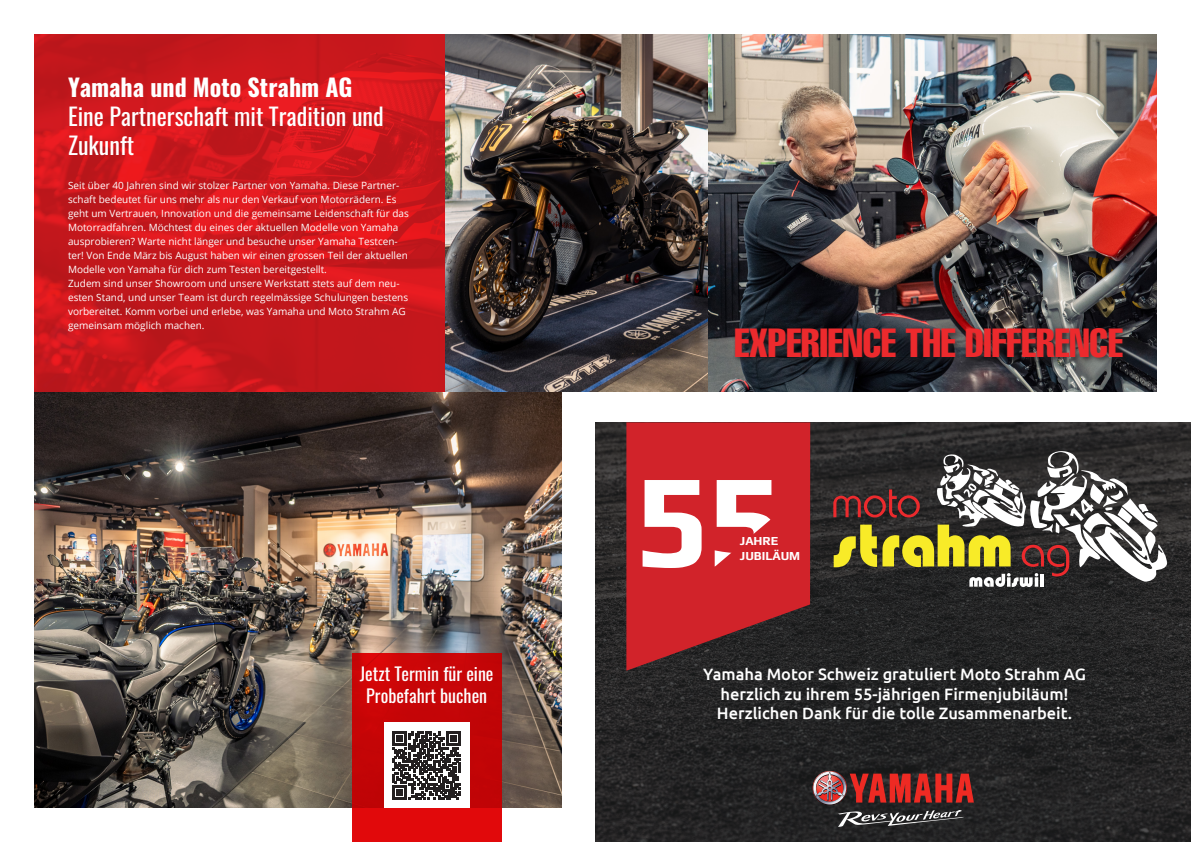
<style>
.page{position:relative;width:1191px;height:842px;background:#fff}
.page>*{position:absolute;margin:0;border:0;box-sizing:border-box;transform-origin:0 0}
.t1{font:700 133.5px "Play";color:#fff}
.t2{font:extra-condensed 40px "Helvetica";color:#ec2a2d}
.t3{font:24px/28.8px "Oswald";color:#fff}
.t4{font:700 24px "Oswald";color:#fff}
.t5{font:18px/21.6px "Oswald";color:#fff;text-align:center}
.t6{font:500 16.4px/19.7px "Ubuntu";color:#fff;text-align:center}
.t7{font:700 12.3px/14.8px "Play";color:#fff}
.t8{font:10px/14px "Open Sans";color:#fff}
</style>
<div class="page">
<img style="left:34px;top:391px;width:527px;height:417px">
<img style="left:445px;top:34px;width:712px;height:357px">
<svg style="left:34px;top:34px;width:411px;height:357px;background:#cb171c"></svg>
<svg style="left:351px;top:653px;width:150px;height:189px;background:#ca0c0d"></svg>
<div style="left:384px;top:723px;width:85px;height:85px;background:#fff"></div>
<svg style="left:392px;top:731px;width:69px;height:69px"></svg>
<div style="left:732px;top:325px;width:397px;height:40px;background:#231f20;opacity:.75"></div>
<img style="left:595px;top:422px;width:596px;height:420px">
<svg style="left:626px;top:422px;width:184px;height:249px;background:#b42329"></svg>
<div style="left:710px;top:510px;width:97px;height:90px;background:#d1232a"></div>
<svg style="left:833px;top:450px;width:334px;height:137px;background:#686150"></svg>
<svg style="left:812px;top:771px;width:162px;height:56px;background:#6d3838"></svg>
<p class="t4" style="left:68px;top:75px;width:286px">Yamaha und Moto Strahm AG</p>
<p class="t3" style="left:68px;top:99px;width:317px">Eine Partnerschaft mit Tradition und<br>Zukunft</p>
<p class="t8" style="left:68px;top:178px;width:342px">Seit über 40 Jahren sind wir stolzer Partner von Yamaha. Diese Partner&shy;schaft bedeutet für uns mehr als nur den Verkauf von Motorrädern. Es geht um Vertrauen, Innovation und die gemeinsame Leidenschaft für das Motorradfahren. Möchtest du eines der aktuellen Modelle von Yamaha ausprobieren? Warte nicht länger und besuche unser Yamaha Testcen&shy;ter! Von Ende März bis August haben wir einen grossen Teil der aktuellen Modelle von Yamaha für dich zum Testen bereitgestellt.</p>
<p class="t8" style="left:68px;top:276px;width:342px">Zudem sind unser Showroom und unsere Werkstatt stets auf dem neu&shy;esten Stand, und unser Team ist durch regelmässige Schulungen bestens vorbereitet. Komm vorbei und erlebe, was Yamaha und Moto Strahm AG gemeinsam möglich machen.</p>
<p class="t5" style="left:360px;top:661px;width:135px">Jetzt Termin für eine<br>Probefahrt buchen</p>
<p class="t2" style="left:734px;top:318px;width:390px">EXPERIENCE THE DIFFERENCE</p>
<p class="t1" style="left:634px;top:442px;width:151px">55</p>
<p class="t7" style="left:740px;top:533px;width:62px">JAHRE<br>JUBILÄUM</p>
<p class="t6" style="left:703px;top:664px;width:384px">Yamaha Motor Schweiz gratuliert Moto Strahm AG herzlich zu ihrem 55-jährigen Firmenjubiläum!<br>Herzlichen Dank für die tolle Zusammenarbeit.</p>
</div>
